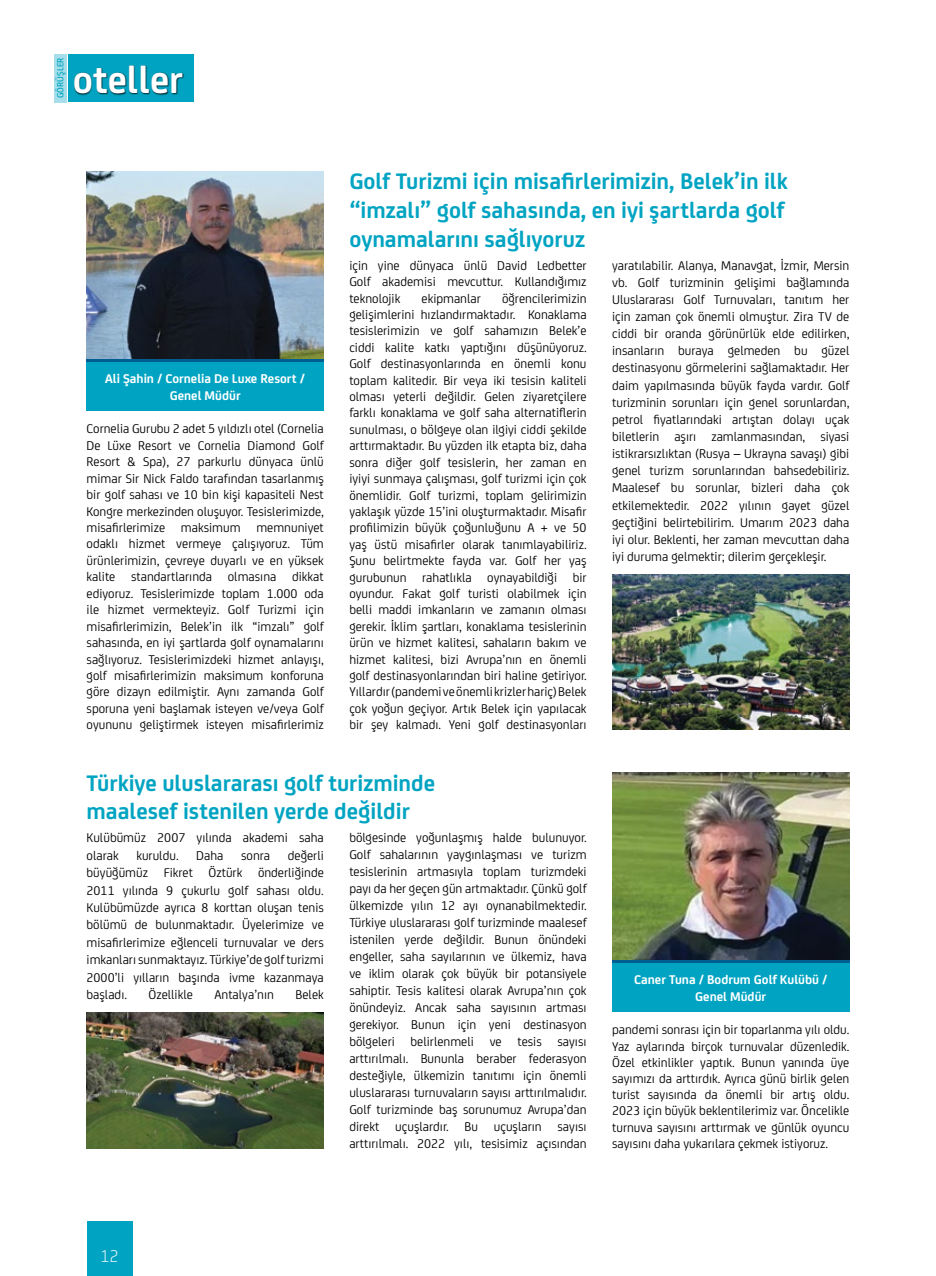
<style>
.page{position:relative;width:936px;height:1276px;background:#fff}
.page>*{position:absolute;margin:0;border:0;box-sizing:border-box;transform-origin:0 0}
.t1{font:700 40.5px "FS Joey";color:#fff}
.t2{font:700 24px/28.8px "FS Joey";color:#00a4c2}
.t3{font:300 18px "FS Joey";color:#fff}
.t4{font:13.5px/16.4px "FS Joey";color:#000;text-align:justify}
.t5{font:700 13.5px/17.2px "FS Joey";color:#fff;text-align:center}
.t6{font:500 9.6px "FS Joey";color:#00a4c2}
</style>
<div class="page">
<div style="left:54px;top:54px;width:12px;height:49px;background:#a6dfe9"></div>
<div style="left:68px;top:54px;width:125px;height:48px;background:#00a4c2"></div>
<div style="left:74px;top:65px;width:111px;height:31px;background:#000;opacity:.75"></div>
<div style="left:87px;top:1222px;width:45px;height:54px;background:#00a4c2"></div>
<img style="left:87px;top:171px;width:237px;height:188px">
<img style="left:612px;top:772px;width:237px;height:188px">
<img style="left:612px;top:574px;width:237px;height:155px">
<img style="left:87px;top:1012px;width:237px;height:136px">
<div style="left:87px;top:362px;width:237px;height:48px;background:#00a4c2"></div>
<div style="left:612px;top:963px;width:237px;height:48px;background:#00a4c2"></div>
<hr style="left:87px;top:359px;width:237px;height:3px;background:#005f90">
<hr style="left:612px;top:960px;width:237px;height:3px;background:#005f90">
<p class="t6" style="left:53px;top:98px;width:42px;rotate:-90deg">GÖRÜŞLER</p>
<h1 class="t1" style="left:73px;top:49px;width:112px">oteller</h1>
<p class="t5" style="left:105px;top:368px;width:201px">Ali Şahin / Cornelia De Luxe Resort /<br>Genel Müdür</p>
<p class="t4" style="left:87px;top:420px;width:239px">Cornelia Gurubu 2 adet 5 yıldızlı otel (Cornelia De Lüxe Resort ve Cornelia Diamond Golf Resort &amp; Spa), 27 parkurlu dünyaca ünlü mimar Sir Nick Faldo tarafından tasarlanmış bir golf sahası ve 10 bin kişi kapasiteli Nest Kongre merkezinden oluşuyor. Tesislerimizde, misafirlerimize maksimum memnuniyet odaklı hizmet vermeye çalışıyoruz. Tüm ürünlerimizin, çevreye duyarlı ve en yüksek kalite standartlarında olmasına dikkat ediyoruz. Tesislerimizde toplam 1.000 oda ile hizmet vermekteyiz. Golf Turizmi için misafirlerimizin, Belek’in ilk “imzalı” golf sahasında, en iyi şartlarda golf oynamalarını sağlıyoruz. Tesislerimizdeki hizmet anlayışı, golf misafirlerimizin maksimum konforuna göre dizayn edilmiştir. Aynı zamanda Golf sporuna yeni başlamak isteyen ve/veya Golf oyununu geliştirmek isteyen misafirlerimiz</p>
<h2 class="t2" style="left:349px;top:165px;width:440px">Golf Turizmi için misafirlerimizin, Belek’in ilk “imzalı” golf sahasında, en iyi şartlarda golf oynamalarını sağlıyoruz</h2>
<p class="t4" style="left:349px;top:256px;width:239px">için yine dünyaca ünlü David Ledbetter Golf akademisi mevcuttur. Kullandığımız teknolojik</p>
<p class="t4" style="left:349px;top:289px;width:239px;text-indent:153px">öğrencilerimizin gelişimlerini hızlandırmaktadır. Konaklama tesislerimizin ve golf sahamızın Belek’e ciddi kalite katkı yaptığını düşünüyoruz.<br>Golf destinasyonlarında en önemli konu toplam kalitedir. Bir veya iki tesisin kaliteli olması yeterli değildir. Gelen ziyaretçilere farklı konaklama ve golf saha alternatiflerin sunulması, o bölgeye olan ilgiyi ciddi şekilde arttırmaktadır. Bu yüzden ilk etapta biz, daha sonra diğer golf tesislerin, her zaman en iyiyi sunmaya çalışması, golf turizmi için çok önemlidir. Golf turizmi, toplam gelirimizin yaklaşık yüzde 15’ini oluşturmaktadır. Misafir profilimizin büyük çoğunluğunu A + ve 50 yaş üstü misafirler olarak tanımlayabiliriz.<br>Şunu belirtmekte fayda var. Golf her yaş gurubunun rahatlıkla oynayabildiği bir oyundur. Fakat golf turisti olabilmek için belli maddi imkanların ve zamanın olması gerekir. İklim şartları, konaklama tesislerinin ürün ve hizmet kalitesi, sahaların bakım ve hizmet kalitesi, bizi Avrupa’nın en önemli golf destinasyonlarından biri haline getiriyor.<br>Yıllardır (pandemi ve önemli krizler hariç) Belek çok yoğun geçiyor. Artık Belek için yapılacak bir şey kalmadı. Yeni golf destinasyonları</p>
<p class="t4" style="left:421px;top:289px;width:61px">ekipmanlar</p>
<p class="t4" style="left:612px;top:256px;width:239px;line-height:17.1px">yaratılabilir. Alanya, Manavgat, İzmir, Mersin vb. Golf turizminin gelişimi bağlamında Uluslararası Golf Turnuvaları, tanıtım her için zaman çok önemli olmuştur. Zira TV de ciddi bir oranda görünürlük elde edilirken, insanların buraya gelmeden bu güzel destinasyonu görmelerini sağlamaktadır. Her daim yapılmasında büyük fayda vardır. Golf turizminin sorunları için genel sorunlardan, petrol fiyatlarındaki artıştan dolayı uçak biletlerin aşırı zamlanmasından, siyasi istikrarsızlıktan (Rusya – Ukrayna savaşı) gibi genel turizm sorunlarından bahsedebiliriz.<br>Maalesef bu sorunlar, bizleri daha çok etkilemektedir. 2022 yılının gayet güzel geçtiğini belirtebilirim. Umarım 2023 daha iyi olur. Beklenti, her zaman mevcuttan daha iyi duruma gelmektir; dilerim gerçekleşir.</p>
<h2 class="t2" style="left:87px;top:766px;width:350px">Türkiye uluslararası golf turizminde maalesef istenilen yerde değildir</h2>
<p class="t4" style="left:87px;top:828px;width:239px;line-height:17.4px">Kulübümüz 2007 yılında akademi saha olarak</p>
<p class="t4" style="left:87px;top:845px;width:239px;line-height:17.4px;text-indent:201px">değerli büyüğümüz Fikret Öztürk önderliğinde 2011 yılında 9 çukurlu golf sahası oldu.<br>Kulübümüzde ayrıca 8 korttan oluşan tenis bölümü de bulunmaktadır. Üyelerimize ve misafirlerimize eğlenceli turnuvalar ve ders imkanları sunmaktayız. Türkiye’de golf turizmi 2000’li yılların başında ivme kazanmaya başladı.</p>
<p class="t4" style="left:136px;top:846px;width:44px">kuruldu.</p>
<p class="t4" style="left:196px;top:846px;width:29px">Daha</p>
<p class="t4" style="left:241px;top:846px;width:30px">sonra</p>
<p class="t4" style="left:148px;top:985px;width:46px">Özellikle</p>
<p class="t4" style="left:214px;top:985px;width:61px">Antalya’nın</p>
<p class="t4" style="left:295px;top:985px;width:30px">Belek</p>
<p class="t4" style="left:349px;top:828px;width:239px;line-height:17px">bölgesinde yoğunlaşmış halde bulunuyor.<br>Golf sahalarının yaygınlaşması ve turizm tesislerinin artmasıyla toplam turizmdeki payı da her geçen gün artmaktadır. Çünkü golf ülkemizde yılın 12 ayı oynanabilmektedir.<br>Türkiye uluslararası golf turizminde maalesef istenilen yerde değildir. Bunun önündeki engeller, saha sayılarının ve ülkemiz, hava ve iklim olarak çok büyük bir potansiyele sahiptir. Tesis kalitesi olarak Avrupa’nın çok önündeyiz. Ancak saha sayısının artması gerekiyor. Bunun için yeni destinasyon bölgeleri belirlenmeli ve tesis sayısı arttırılmalı. Bununla beraber federasyon desteğiyle, ülkemizin tanıtımı için önemli uluslararası turnuvaların sayısı arttırılmalıdır.<br>Golf turizminde baş sorunumuz Avrupa’dan direkt uçuşlardır. Bu uçuşların sayısı arttırılmalı. 2022 yılı, tesisimiz açısından</p>
<p class="t5" style="left:634px;top:969px;width:195px">Caner Tuna / Bodrum Golf Kulübü /<br>Genel Müdür</p>
<p class="t4" style="left:612px;top:1021px;width:239px">pandemi sonrası için bir toparlanma yılı oldu.<br>Yaz aylarında birçok turnuvalar düzenledik.<br>Özel etkinlikler yaptık. Bunun yanında üye sayımızı da arttırdık. Ayrıca günü birlik gelen turist sayısında da önemli bir artış oldu.<br>2023 için büyük beklentilerimiz var. Öncelikle turnuva sayısını arttırmak ve günlük oyuncu sayısını daha yukarılara çekmek istiyoruz.</p>
<h3 class="t3" style="left:100px;top:1243px;width:20px">12</h3>
</div>
